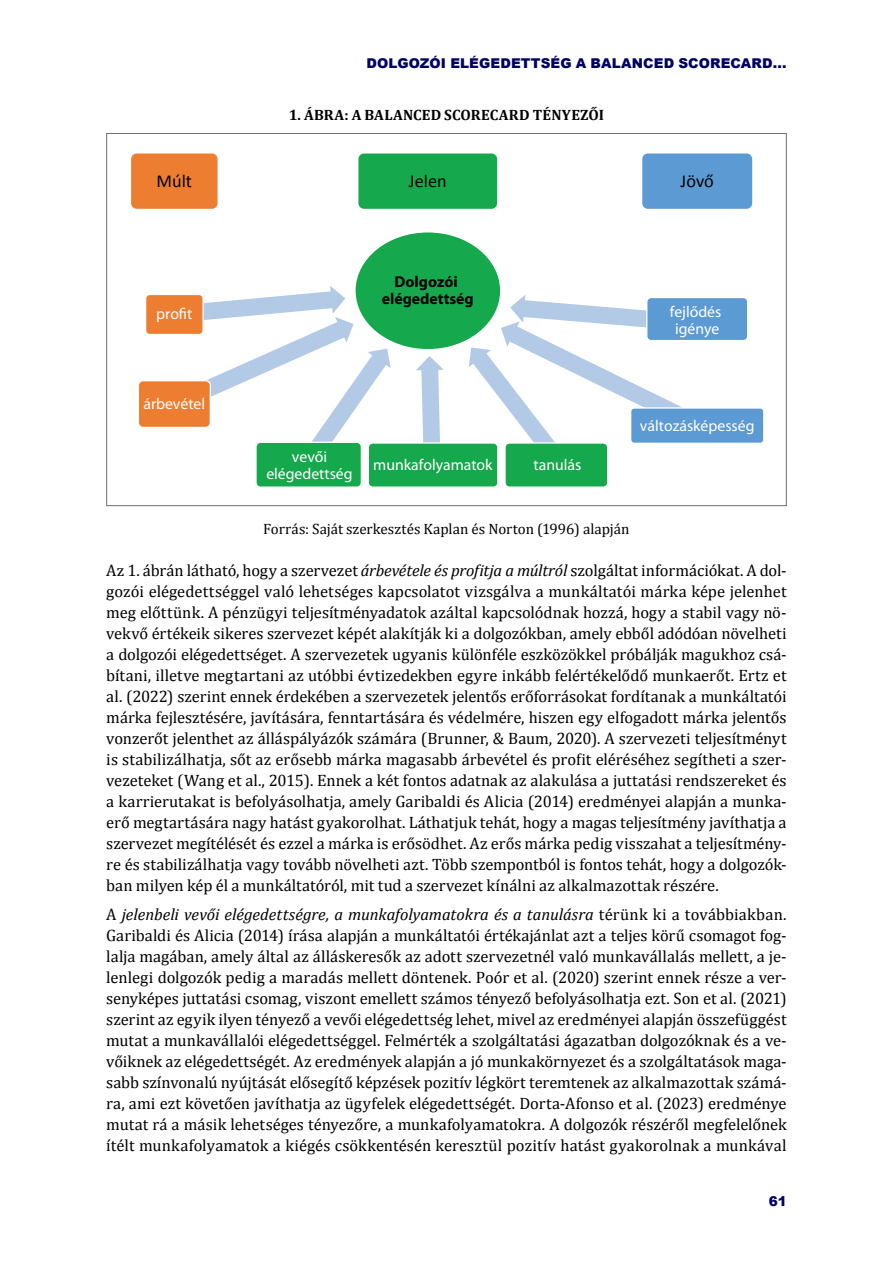
<style>
.page{position:relative;width:893px;height:1263px;background:#fff}
.page>*{position:absolute;margin:0;border:0;box-sizing:border-box;transform-origin:0 0}
.t1{font:18.3px "Calibri";color:#020204}
.Főszöveg{font:16.5px/21px "Cambria";letter-spacing:.005em;color:#000;text-align:justify}
.t2{font:15.75px/17px "Myriad Pro";color:#fff;text-align:center}
.t3{font:700 15.75px/17px "Myriad Pro";color:#020204;text-align:center}
.FORRÁS{font:15px "Cambria";color:#000}
.t4{font:700 15px "Cambria";letter-spacing:.005em;color:#000}
.t5{font:900 13.5px "Arial";letter-spacing:.005em;color:#006}
.s1{font-style:italic}
</style>
<div class="page">
<div style="left:355px;top:232px;width:146px;height:118px;background:#16a84d;border-radius:50%"></div>
<div style="left:138px;top:381px;width:72px;height:46px;background:#ed7d31;border-radius:5px"></div>
<div style="left:138px;top:380px;width:73px;height:48px;border:1px solid #fff;border-radius:5px"></div>
<img style="left:139px;top:385px;width:1px;height:39px">
<div style="left:146px;top:294px;width:57px;height:40px;background:#ed7d31;border-radius:4px"></div>
<div style="left:145px;top:294px;width:59px;height:41px;border:1px solid #fff;border-radius:4px"></div>
<img style="left:146px;top:298px;width:1px;height:33px">
<div style="left:131px;top:153px;width:87px;height:56px;background:#ed7d31;border-radius:6px"></div>
<div style="left:358px;top:153px;width:139px;height:56px;background:#16a84d;border-radius:6px"></div>
<div style="left:642px;top:153px;width:110px;height:56px;background:#5b9ad3;border-radius:6px"></div>
<div style="left:505px;top:443px;width:103px;height:44px;background:#16a84d;border-radius:4px"></div>
<div style="left:504px;top:442px;width:104px;height:46px;border:1px solid #fff;border-radius:4px"></div>
<img style="left:606px;top:467px;width:2px;height:16px">
<svg style="left:416px;top:356px;width:28px;height:86px"></svg>
<div style="left:368px;top:443px;width:130px;height:44px;background:#16a84d;border-radius:4px"></div>
<div style="left:368px;top:442px;width:130px;height:46px;border:1px solid #fff;border-radius:4px"></div>
<div style="left:647px;top:297px;width:101px;height:44px;background:#5b9ad3;border-radius:4px"></div>
<div style="left:646px;top:297px;width:102px;height:44px;border:1px solid #fff;border-radius:4px"></div>
<svg style="left:170px;top:283px;width:221px;height:183px"></svg>
<div style="left:256px;top:442px;width:105px;height:45px;background:#16a84d;border-radius:4px"></div>
<div style="left:255px;top:442px;width:107px;height:46px;border:1px solid #fff;border-radius:4px"></div>
<img style="left:360px;top:447px;width:1px;height:36px">
<svg style="left:469px;top:295px;width:236px;height:172px"></svg>
<div style="left:631px;top:408px;width:133px;height:35px;background:#5b9ad3;border-radius:4px"></div>
<div style="left:630px;top:407px;width:134px;height:37px;border:1px solid #fff;border-radius:4px"></div>
<img style="left:762px;top:411px;width:2px;height:29px">
<p class="t5" style="left:367px;top:53px;width:422px">DOLGOZÓI ELÉGEDETTSÉG A BALANCED SCORECARD...</p>
<p class="t4" style="left:289px;top:106px;width:317px">1. ÁBRA: A BALANCED SCORECARD TÉNYEZŐI</p>
<p class="t1" style="left:157px;top:168px;width:37px">Múlt</p>
<p class="t1" style="left:409px;top:168px;width:39px">Jelen</p>
<p class="t1" style="left:681px;top:168px;width:35px">Jövő</p>
<p class="t2" style="left:156px;top:306px;width:38px">profit</p>
<p class="t2" style="left:143px;top:396px;width:63px">árbevétel</p>
<p class="t3" style="left:382px;top:274px;width:94px">Dolgozói elégedettség</p>
<p class="t2" style="left:266px;top:448px;width:88px">vevői elégedettség</p>
<p class="t2" style="left:373px;top:457px;width:121px">munkafolyamatok</p>
<p class="t2" style="left:534px;top:457px;width:49px">tanulás</p>
<p class="t2" style="left:670px;top:303px;width:53px">fejlődés igénye</p>
<p class="t2" style="left:640px;top:417px;width:116px">változásképesség</p>
<p class="FORRÁS" style="left:263px;top:520px;width:368px">Forrás: Saját szerkesztés Kaplan és Norton (1996) alapján</p>
<p class="Főszöveg" style="left:106px;top:560px;width:682px">Az 1. ábrán látható, hogy a szervezet <span class="s1">árbevétele és profitja a múltról</span> szolgáltat információkat. A dol&shy;gozói elégedettséggel való lehetséges kapcsolatot vizsgálva a munkáltatói márka képe jelenhet meg előttünk. A pénzügyi teljesítményadatok azáltal kapcsolódnak hozzá, hogy a stabil vagy nö&shy;vekvő értékeik sikeres szervezet képét alakítják ki a dolgozókban, amely ebből adódóan növelheti a dolgozói elégedettséget. A szervezetek ugyanis különféle eszközökkel próbálják magukhoz csá&shy;bítani, illetve megtartani az utóbbi évtizedekben egyre inkább felértékelődő munkaerőt. Ertz et al. (2022) szerint ennek érdekében a szervezetek jelentős erőforrásokat fordítanak a munkáltatói márka fejlesztésére, javítására, fenntartására és védelmére, hiszen egy elfogadott márka jelentős vonzerőt jelenthet az álláspályázók számára (Brunner, &amp; Baum, 2020). A szervezeti teljesítményt is stabilizálhatja, sőt az erősebb márka magasabb árbevétel és profit eléréséhez segítheti a szer&shy;vezeteket (Wang et al., 2015). Ennek a két fontos adatnak az alakulása a juttatási rendszereket és a karrierutakat is befolyásolhatja, amely Garibaldi és Alicia (2014) eredményei alapján a munka&shy;erő megtartására nagy hatást gyakorolhat. Láthatjuk tehát, hogy a magas teljesítmény javíthatja a szervezet megítélését és ezzel a márka is erősödhet. Az erős márka pedig visszahat a teljesítmény&shy;re és stabilizálhatja vagy tovább növelheti azt. Több szempontból is fontos tehát, hogy a dolgozók&shy;ban milyen kép él a munkáltatóról, mit tud a szervezet kínálni az alkalmazottak részére.</p>
<p class="Főszöveg" style="left:106px;top:904px;width:682px">A <span class="s1">jelenbeli vevői elégedettségre, a munkafolyamatokra és a tanulásra</span> térünk ki a továbbiakban.<br>Garibaldi és Alicia (2014) írása alapján a munkáltatói értékajánlat azt a teljes körű csomagot fog&shy;lalja magában, amely által az álláskeresők az adott szervezetnél való munkavállalás mellett, a je&shy;lenlegi dolgozók pedig a maradás mellett döntenek. Poór et al. (2020) szerint ennek része a ver&shy;senyképes juttatási csomag, viszont emellett számos tényező befolyásolhatja ezt. Son et al. (2021) szerint az egyik ilyen tényező a vevői elégedettség lehet, mivel az eredményei alapján összefüggést mutat a munkavállalói elégedettséggel. Felmérték a szolgáltatási ágazatban dolgozóknak és a ve&shy;vőiknek az elégedettségét. Az eredmények alapján a jó munkakörnyezet és a szolgáltatások maga&shy;sabb színvonalú nyújtását elősegítő képzések pozitív légkört teremtenek az alkalmazottak számá&shy;ra, ami ezt követően javíthatja az ügyfelek elégedettségét. Dorta-Afonso et al. (2023) eredménye mutat rá a másik lehetséges tényezőre, a munkafolyamatokra. A dolgozók részéről megfelelőnek ítélt munkafolyamatok a kiégés csökkentésén keresztül pozitív hatást gyakorolnak a munkával</p>
<p class="t5" style="left:769px;top:1191px;width:20px">61</p>
</div>
